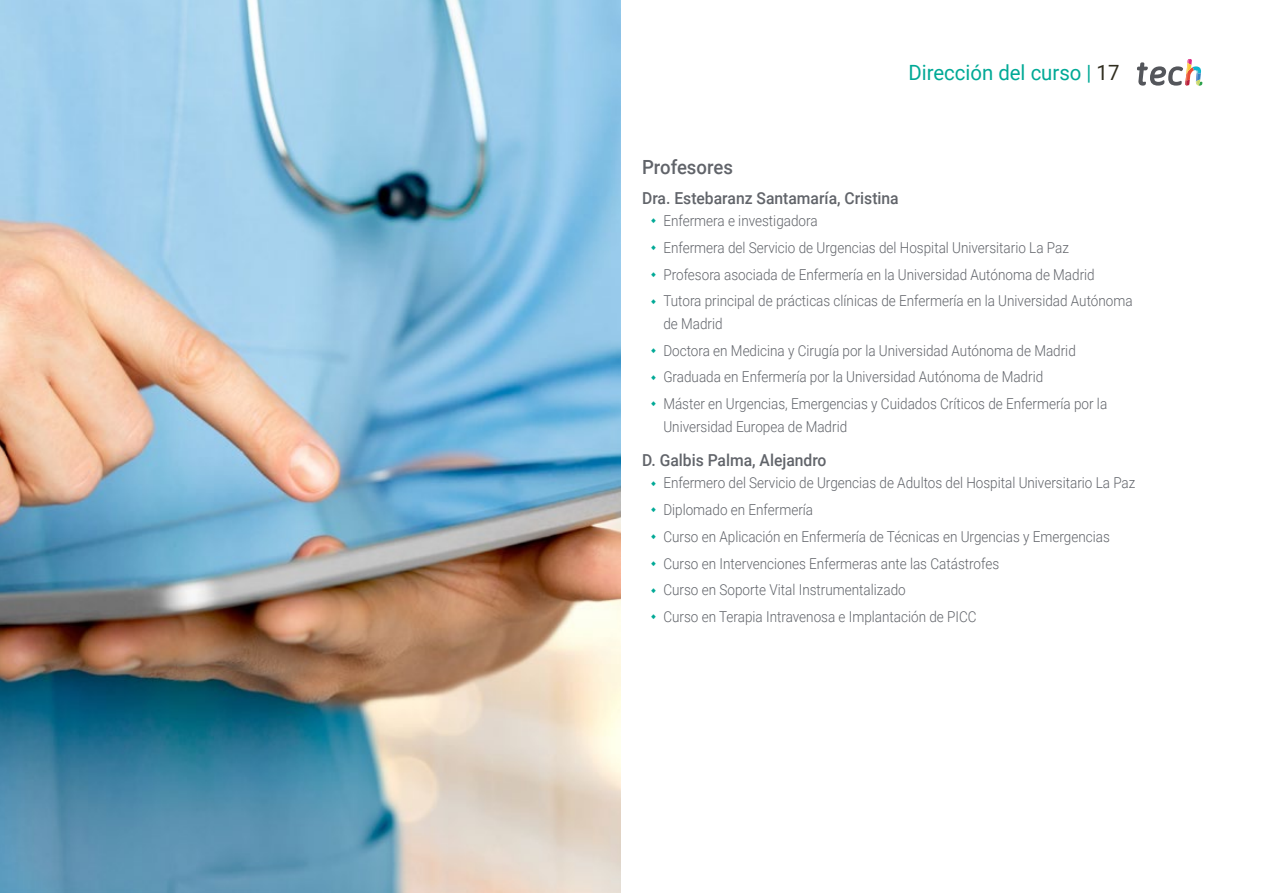
<style>
.page{position:relative;width:1263px;height:893px;background:#fff}
.page>*{position:absolute;margin:0;border:0;box-sizing:border-box;transform-origin:0 0}
.t1{font:21px "Roboto";color:#00a996}
.t2{font:500 19.5px "Roboto";color:#61646a;scale:.95 1}
.t3{font:500 16.5px "Roboto";color:#61646a;scale:.95 1}
.t4{font:300 15px/26.7px "Roboto";color:#61646a;scale:.9 1}
.s1{color:#312e20}
</style>
<div class="page">
<img style="left:0;top:0;width:621px;height:893px">
<svg style="left:1137px;top:59px;width:65px;height:27px"></svg>
<h2 class="t2" style="left:642px;top:154px;width:97px">Profesores</h2>
<h1 class="t1" style="left:908px;top:57px;width:213px">Dirección del curso | <span class="s1">17</span></h1>
<p class="t3" style="left:642px;top:186px;width:272px">Dra. Estebaranz Santamaría, Cristina</p>
<p class="t4" style="left:663px;top:207px;width:523px">Enfermera e investigadora<br>Enfermera del Servicio de Urgencias del Hospital Universitario La Paz<br>Profesora asociada de Enfermería en la Universidad Autónoma de Madrid Tutora principal de prácticas clínicas de Enfermería en la Universidad Autónoma</p>
<p class="t4" style="left:663px;top:310px;width:495px">de Madrid<br>Doctora en Medicina y Cirugía por la Universidad Autónoma de Madrid Graduada en Enfermería por la Universidad Autónoma de Madrid<br>Máster en Urgencias, Emergencias y Cuidados Críticos de Enfermería por la</p>
<p class="t4" style="left:663px;top:412px;width:206px">Universidad Europea de Madrid</p>
<p class="t3" style="left:642px;top:449px;width:196px">D. Galbis Palma, Alejandro</p>
<p class="t4" style="left:663px;top:469px;width:526px">Enfermero del Servicio de Urgencias de Adultos del Hospital Universitario La Paz Diplomado en Enfermería<br>Curso en Aplicación en Enfermería de Técnicas en Urgencias y Emergencias Curso en Intervenciones Enfermeras ante las Catástrofes<br>Curso en Soporte Vital Instrumentalizado<br>Curso en Terapia Intravenosa e Implantación de PICC</p>
</div>
